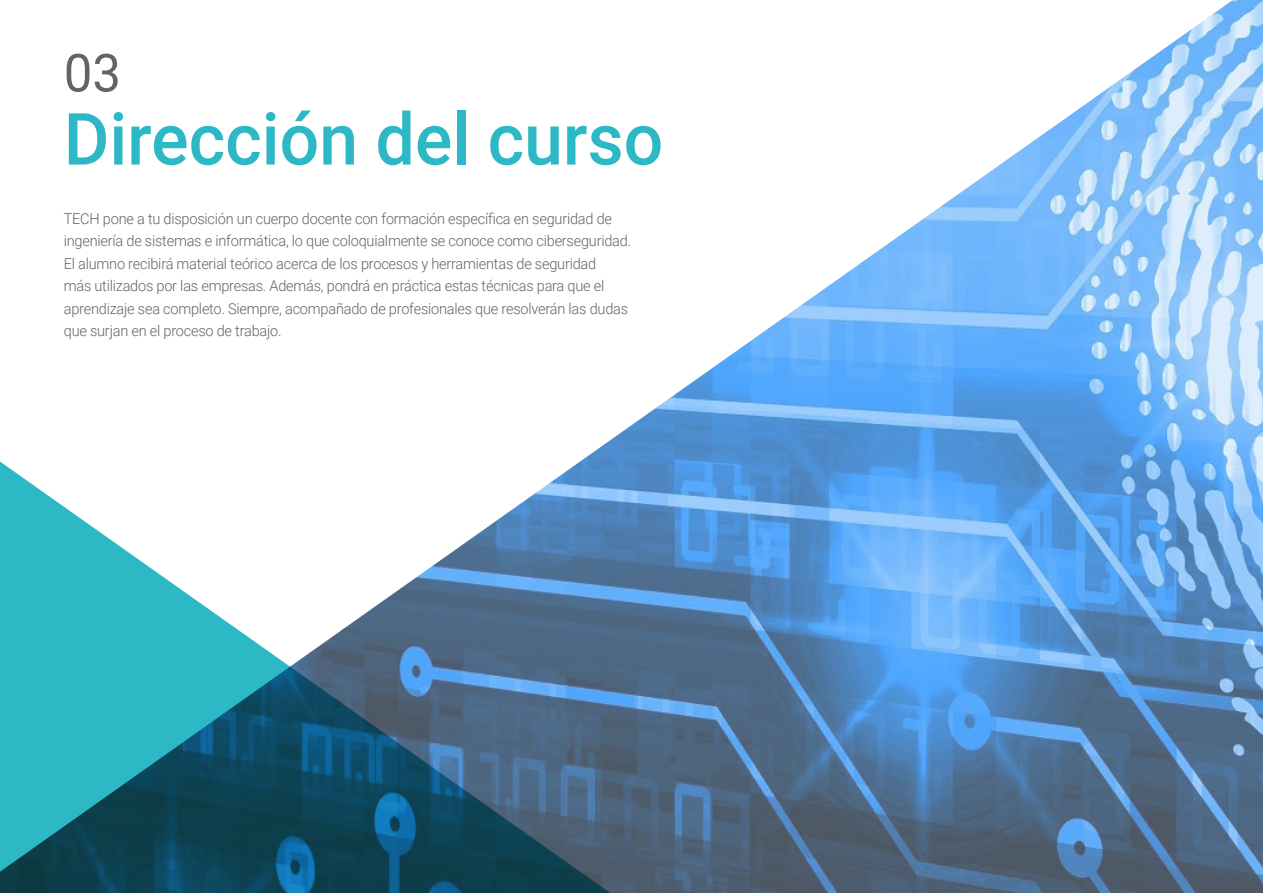
<style>
.page{position:relative;width:1263px;height:893px;background:#fff}
.page>*{position:absolute;margin:0;border:0;box-sizing:border-box;transform-origin:0 0}
.t1{font:500 72px "Roboto";color:#2db8c5}
.t2{font:52.5px "Roboto";color:#61646a}
.t3{font:300 15px/22.5px "Roboto";letter-spacing:-.015em;color:#61646a}
</style>
<div class="page">
<img style="left:602px;top:0;width:661px;height:893px">
<svg style="left:0;top:446px;width:640px;height:447px"></svg>
<h2 class="t2" style="left:64px;top:36px;width:59px">03</h2>
<h1 class="t1" style="left:64px;top:89px;width:601px">Dirección del curso</h1>
<p class="t3" style="left:64px;top:207px;width:569px">TECH pone a tu disposición un cuerpo docente con formación específica en seguridad de ingeniería de sistemas e informática, lo que coloquialmente se conoce como ciberseguridad.<br>El alumno recibirá material teórico acerca de los procesos y herramientas de seguridad<br>más utilizados por las empresas. Además, pondrá en práctica estas técnicas para que el aprendizaje sea completo. Siempre, acompañado de profesionales que resolverán las dudas que surjan en el proceso de trabajo.</p>
</div>
